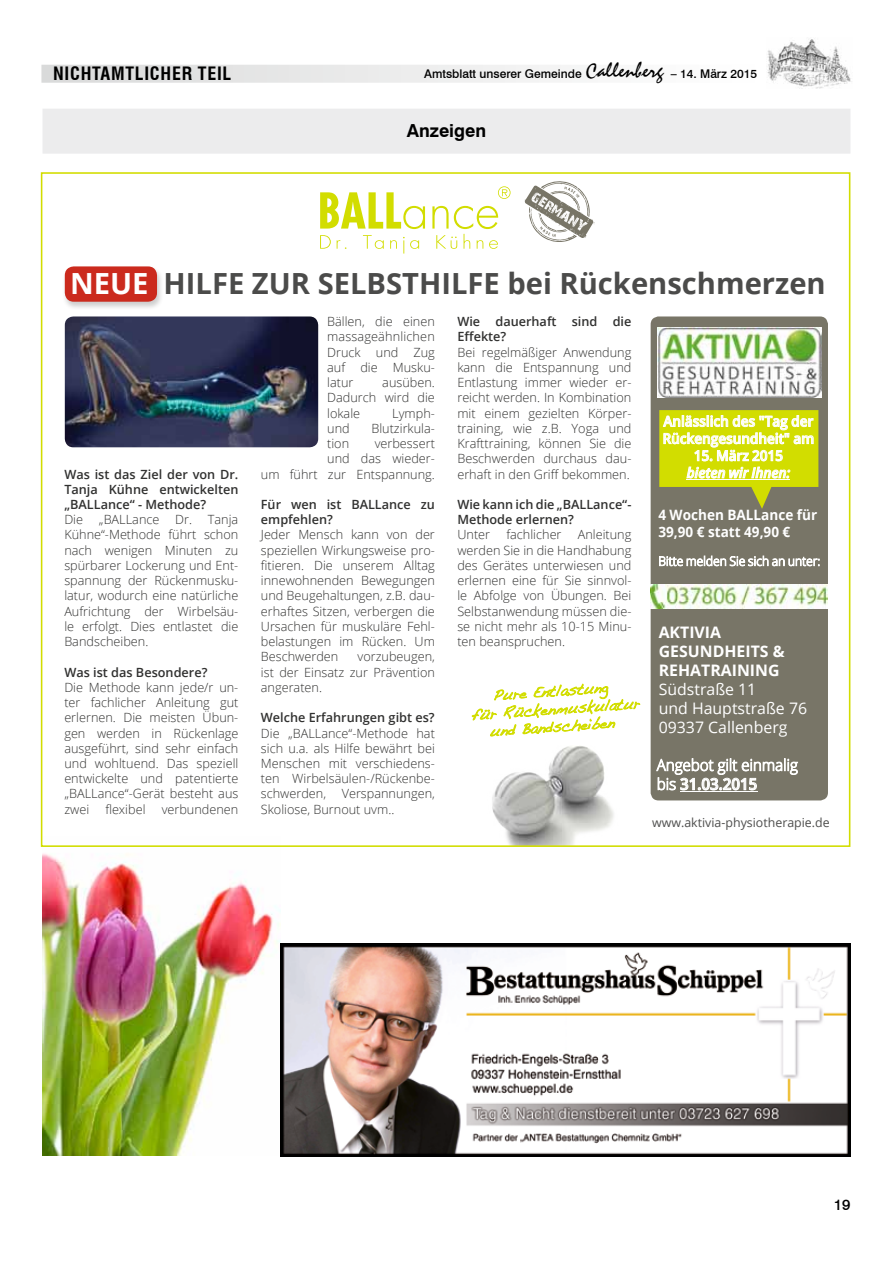
<style>
.page{position:relative;width:893px;height:1263px;background:#fff}
.page>*{position:absolute;margin:0;border:0;box-sizing:border-box;transform-origin:0 0}
.t1{font:700 29.1px "Open Sans";color:#4b4b4a}
.t2{font:700 condensed 18px "Swiss 721 BT";letter-spacing:.04em;color:#000}
.t3{font:700 18px "Swiss 721 BT";color:#000}
.t4{font:15.9px/19px "Open Sans";color:#fff}
.t5{font:700 15.9px/19px "Open Sans";color:#fff}
.t6{font:600 15.9px "Open Sans";color:#fff;scale:.95 1}
.t7{font:500 15px "Swiss 721 BT";color:#000}
.t8{font:600 14.25px/17.1px "Open Sans";color:#fff;scale:.95 1}
.t9{font:700 14.25px/17.1px "Open Sans";color:#fff;scale:.95 1}
.t10{font:italic 600 14.25px "Open Sans";color:#fff;scale:.95 1}
.t11{font:300 12.75px/15.3px "Open Sans";color:#313130;text-align:justify}
.t12{font:600 12.75px/15.3px "Open Sans";color:#313130}
.t13{font:12.45px "Open Sans";color:#4e4e4d}
.t14{font:500 12px "Swiss 721 BT";color:#000}
.s1{font-family:"Staccato 222 BT";font-weight:400;font-size:21px}
.s2{color:#fff}
.s3{font-weight:300}
</style>
<div class="page">
<img style="left:767px;top:39px;width:85px;height:49px">
<div style="left:41px;top:65px;width:716px;height:18px;background:linear-gradient(to right,#d9dada,#fff)"></div>
<img style="left:43px;top:853px;width:238px;height:302px">
<img style="left:281px;top:944px;width:569px;height:213px">
<img style="left:492px;top:746px;width:122px;height:98px">
<div style="left:62px;top:265px;width:102px;height:46px;background:#000;opacity:.2"></div>
<div style="left:65px;top:266px;width:92px;height:36px;background:#cb2a1d;border-radius:9px"></div>
<div style="left:651px;top:316px;width:177px;height:484px;background:#787567;border-radius:8px"></div>
<svg style="left:472px;top:684px;width:168px;height:52px"></svg>
<svg style="left:524px;top:181px;width:71px;height:61px"></svg>
<svg style="left:320px;top:235px;width:11px;height:14px"></svg>
<svg style="left:337px;top:240px;width:9px;height:9px"></svg>
<svg style="left:363px;top:235px;width:21px;height:14px"></svg>
<svg style="left:390px;top:240px;width:7px;height:9px"></svg>
<svg style="left:403px;top:237px;width:16px;height:17px"></svg>
<svg style="left:320px;top:192px;width:105px;height:37px"></svg>
<svg style="left:432px;top:206px;width:66px;height:43px"></svg>
<svg style="left:498px;top:186px;width:12px;height:13px"></svg>
<svg style="left:659px;top:410px;width:159px;height:99px"></svg>
<hr style="left:687px;top:480px;width:103px;height:1px;background:#fff">
<svg style="left:656px;top:758px;width:142px;height:32px"></svg>
<hr style="left:680px;top:792px;width:77px;height:1px;background:#fff">
<svg style="left:659px;top:556px;width:161px;height:10px"></svg>
<img style="left:65px;top:316px;width:253px;height:131px">
<img style="left:657px;top:327px;width:164px;height:70px">
<img style="left:651px;top:585px;width:177px;height:23px">
<div style="left:43px;top:109px;width:807px;height:45px;background:#ececed"></div>
<h2 class="t2" style="left:53px;top:63px;width:180px">NICHTAMTLICHER TEIL</h2>
<p class="t14" style="left:424px;top:67px;width:335px">Amtsblatt unserer Gemeinde <span class="s1">Callenberg</span> – 14. März 2015</p>
<h2 class="t3" style="left:407px;top:119px;width:81px">Anzeigen</h2>
<h1 class="t1" style="left:70px;top:263px;width:757px"><span class="s2">Neue</span> Hilfe zur SelbStHilfe bei rückenschmerzen</h1>
<p class="t12" style="left:64px;top:466px;width:176px;text-align:justify">Was ist das Ziel der von Dr.<br>Tanja Kühne entwickelten „BALLance“ - Methode?</p>
<p class="t11" style="left:64px;top:512px;width:176px">Die „BALLance Dr. Tanja Kühne“-Methode führt schon nach wenigen Minuten zu spürbarer Lockerung und Ent&shy;spannung der Rückenmusku&shy;latur, wodurch eine natürliche Aufrichtung der Wirbelsäu&shy;le erfolgt. Dies entlastet die Bandscheiben.</p>
<p class="t12" style="left:64px;top:664px;width:145px">Was ist das Besondere?</p>
<p class="t11" style="left:64px;top:679px;width:176px">Die Methode kann jede/r un&shy;ter fachlicher Anleitung gut erlernen. Die meisten Übun&shy;gen werden in Rückenlage ausgeführt, sind sehr einfach und wohltuend. Das speziell entwickelte und patentierte „BALLance“-Gerät besteht aus zwei</p>
<p class="t11" style="left:105px;top:801px;width:42px">flexibel</p>
<p class="t11" style="left:162px;top:801px;width:78px">verbundenen</p>
<p class="t11" style="left:327px;top:314px;width:109px">Bällen, die einen massageähnlichen Druck und Zug auf die Musku&shy;latur</p>
<p class="t11" style="left:327px;top:374px;width:109px;text-indent:55px">ausüben.<br>Dadurch wird die lokale</p>
<p class="t11" style="left:392px;top:405px;width:44px">Lymph-</p>
<p class="t11" style="left:327px;top:420px;width:24px">und</p>
<p class="t11" style="left:371px;top:420px;width:65px">Blutzirkula-</p>
<p class="t11" style="left:327px;top:435px;width:24px">tion</p>
<p class="t11" style="left:261px;top:435px;width:176px;text-align:right">verbessert<br>und das wieder-<br>um führt zur Entspannung.</p>
<p class="t12" style="left:261px;top:496px;width:176px">Für wen ist BALLance zu empfehlen?</p>
<p class="t11" style="left:261px;top:527px;width:176px">Jeder Mensch kann von der speziellen Wirkungsweise pro&shy;fitieren. Die unserem Alltag innewohnenden Bewegungen und Beugehaltungen, z.B. dau&shy;erhaftes Sitzen, verbergen die Ursachen für muskuläre Fehl&shy;belastungen im Rücken. Um Beschwerden</p>
<p class="t11" style="left:261px;top:649px;width:176px;text-indent:97px">vorzubeugen, ist der Einsatz zur Prävention angeraten.</p>
<p class="t12" style="left:261px;top:710px;width:175px">Welche Erfahrungen gibt es?</p>
<p class="t11" style="left:261px;top:725px;width:176px">Die „BALLance“-Methode hat sich u.a. als Hilfe bewährt bei Menschen mit verschiedens&shy;ten Wirbelsäulen-/Rückenbe&shy;schwerden, Verspannungen, Skoliose, Burnout uvm..</p>
<p class="t12" style="left:457px;top:314px;width:176px">Wie dauerhaft sind die<br>Effekte?</p>
<p class="t11" style="left:457px;top:344px;width:176px">Bei regelmäßiger Anwendung kann die Entspannung und Entlastung immer wieder er&shy;reicht werden. In Kombination mit einem gezielten Körper&shy;training, wie z.B. Yoga und Krafttraining, können Sie die Beschwerden durchaus dau&shy;erhaft in den Griff bekommen.</p>
<p class="t12" style="left:457px;top:496px;width:176px">Wie kann ich die „BALLance“-<br>Methode erlernen?</p>
<p class="t11" style="left:457px;top:527px;width:34px">Unter</p>
<p class="t11" style="left:506px;top:527px;width:57px">fachlicher</p>
<p class="t11" style="left:457px;top:527px;width:176px;text-indent:120px">Anleitung werden Sie in die Handhabung des Gerätes unterwiesen und erlernen eine für Sie sinnvol&shy;le Abfolge von Übungen. Bei Selbstanwendung müssen die&shy;se nicht mehr als 10-15 Minu&shy;ten beanspruchen.</p>
<p class="t8" style="left:663px;top:412px;width:161px">Anlässlich des "Tag der<br>Rückengesundheit" am</p>
<p class="t8" style="left:694px;top:447px;width:95px">15. März 2015</p>
<p class="t10" style="left:687px;top:463px;width:110px">bieten wir Ihnen:</p>
<p class="t9" style="left:658px;top:506px;width:169px">4 Wochen BALLance für<br>39,90 € statt 49,90 €</p>
<p class="t5" style="left:659px;top:622px;width:127px">AKTIVIA<br>GESUNDHEITS &amp;<br>REHATRAINING</p>
<p class="t4" style="left:659px;top:680px;width:150px">Südstraße 11<br>und Hauptstraße 76<br>09337 Callenberg</p>
<p class="t6" style="left:657px;top:773px;width:107px"><span class="s3">bis</span> 31.03.2015</p>
<p class="t13" style="left:652px;top:814px;width:179px">www.aktivia-physiotherapie.de</p>
<p class="t7" style="left:834px;top:1196px;width:18px">19</p>
</div>
